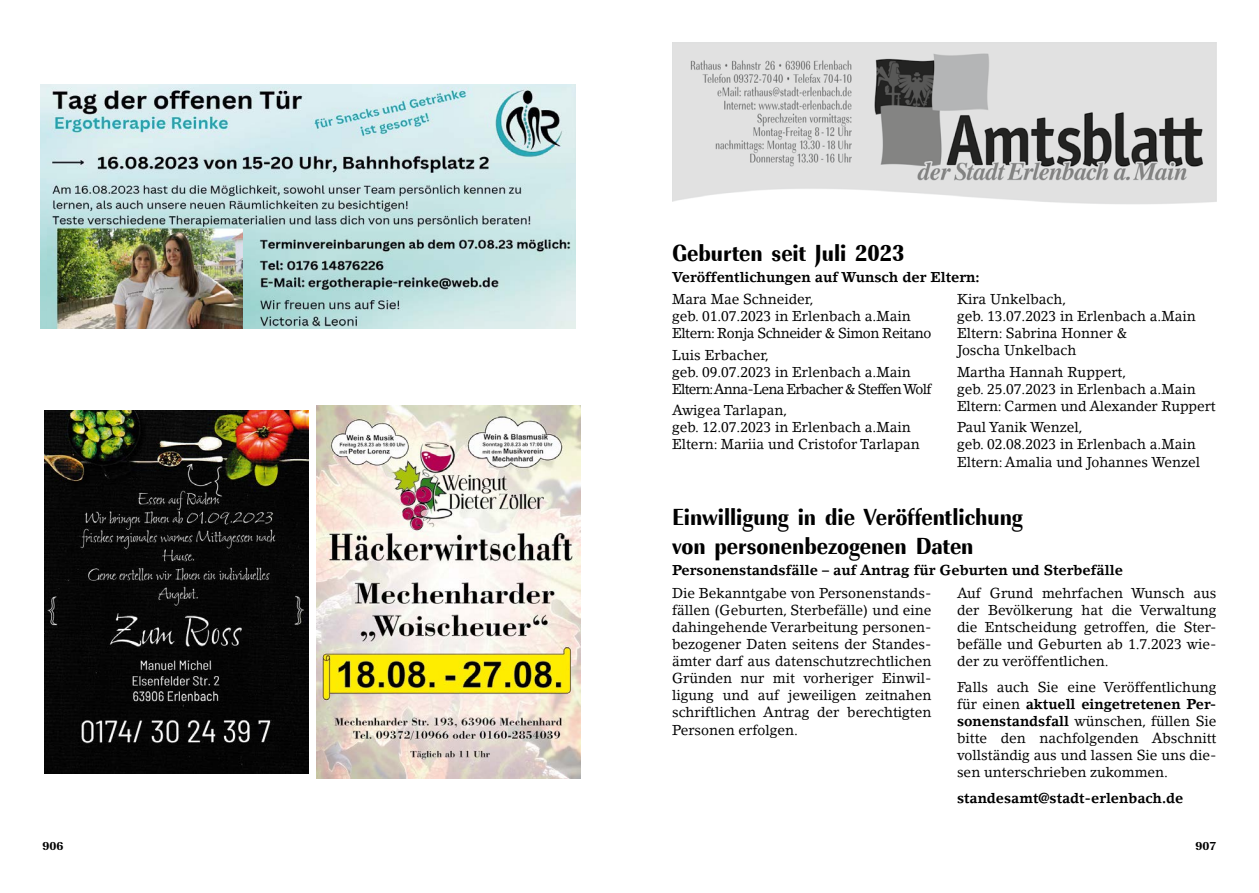
<style>
.page{position:relative;width:1259px;height:893px;background:#fff}
.page>*{position:absolute;margin:0;border:0;box-sizing:border-box;transform-origin:0 0}
.t1{font:700 expanded 24px/28.8px "Imperial URW Ext Nar";color:#000}
.t2{font:14.25px/17.1px "Lino Letter Std";color:#000}
.t3{font:700 14.25px "Lino Letter Std";color:#000}
.t4{font:700 expanded 12px "Imperial URW";color:#000}
.s1{font-weight:700}
</style>
<div class="page">
<img style="left:317px;top:406px;width:263px;height:373px">
<img style="left:45px;top:410px;width:263px;height:364px">
<img style="left:40px;top:85px;width:535px;height:244px">
<img style="left:48px;top:228px;width:195px;height:101px">
<img style="left:493px;top:85px;width:82px;height:78px">
<img style="left:672px;top:43px;width:544px;height:161px">
<h1 class="t1" style="left:672px;top:239px;width:234px">Geburten seit Juli 2023</h1>
<p class="t3" style="left:672px;top:269px;width:309px">Veröffentlichungen auf Wunsch der Eltern:</p>
<p class="t2" style="left:957px;top:291px;width:240px">Kira Unkelbach,<br>geb. 13.07.2023 in Erlenbach a.Main<br>Eltern: Sabrina Honner &amp;<br>Joscha Unkelbach</p>
<p class="t2" style="left:957px;top:363px;width:260px">Martha Hannah Ruppert,<br>geb. 25.07.2023 in Erlenbach a.Main<br>Eltern: Carmen und Alexander Ruppert</p>
<p class="t2" style="left:957px;top:419px;width:245px">Paul Yanik Wenzel,<br>geb. 02.08.2023 in Erlenbach a.Main<br>Eltern: Amalia und Johannes Wenzel</p>
<p class="t2" style="left:672px;top:291px;width:261px">Mara Mae Schneider,<br>geb. 01.07.2023 in Erlenbach a.Main<br>Eltern: Ronja Schneider &amp; Simon Reitano</p>
<p class="t2" style="left:672px;top:346px;width:261px">Luis Erbacher,<br>geb. 09.07.2023 in Erlenbach a.Main<br>Eltern:Anna-Lena Erbacher &amp; Steffen Wolf</p>
<p class="t2" style="left:672px;top:402px;width:249px">Awigea Tarlapan,<br>geb. 12.07.2023 in Erlenbach a.Main<br>Eltern: Mariia und Cristofor Tarlapan</p>
<h1 class="t1" style="left:672px;top:503px;width:352px">Einwilligung in die Veröffentlichung von personenbezogenen Daten</h1>
<p class="t3" style="left:672px;top:561px;width:452px">Personenstandsfälle – auf Antrag für Geburten und Sterbefälle</p>
<p class="t2" style="left:957px;top:584px;width:261px;text-align:justify">Auf Grund mehrfachen Wunsch aus der Bevölkerung hat die Verwaltung die Entscheidung getroffen, die Ster&shy;befälle und Geburten ab 1.7.2023 wie&shy;der zu veröffentlichen.</p>
<p class="t2" style="left:957px;top:678px;width:261px;text-align:justify">Falls auch Sie eine Veröffentlichung für einen <span class="s1">aktuell eingetretenen Per&shy;sonenstandsfall</span> wünschen, füllen Sie bitte den nachfolgenden Abschnitt vollständig aus und lassen Sie uns die&shy;sen unterschrieben zukommen.</p>
<p class="t3" style="left:957px;top:789px;width:228px">standesamt@stadt-erlenbach.de</p>
<p class="t2" style="left:672px;top:584px;width:261px;text-align:justify">Die Bekanntgabe von Personenstands&shy;fällen (Geburten, Sterbefälle) und eine dahingehende Verarbeitung personen&shy;bezogener Daten seitens der Standes&shy;ämter darf aus datenschutzrechtlichen Gründen nur mit vorheriger Einwil&shy;ligung und auf jeweiligen zeitnahen schriftlichen Antrag der berechtigten Personen erfolgen.</p>
<p class="t4" style="left:43px;top:839px;width:22px">906</p>
<p class="t4" style="left:1195px;top:839px;width:22px">907</p>
</div>
